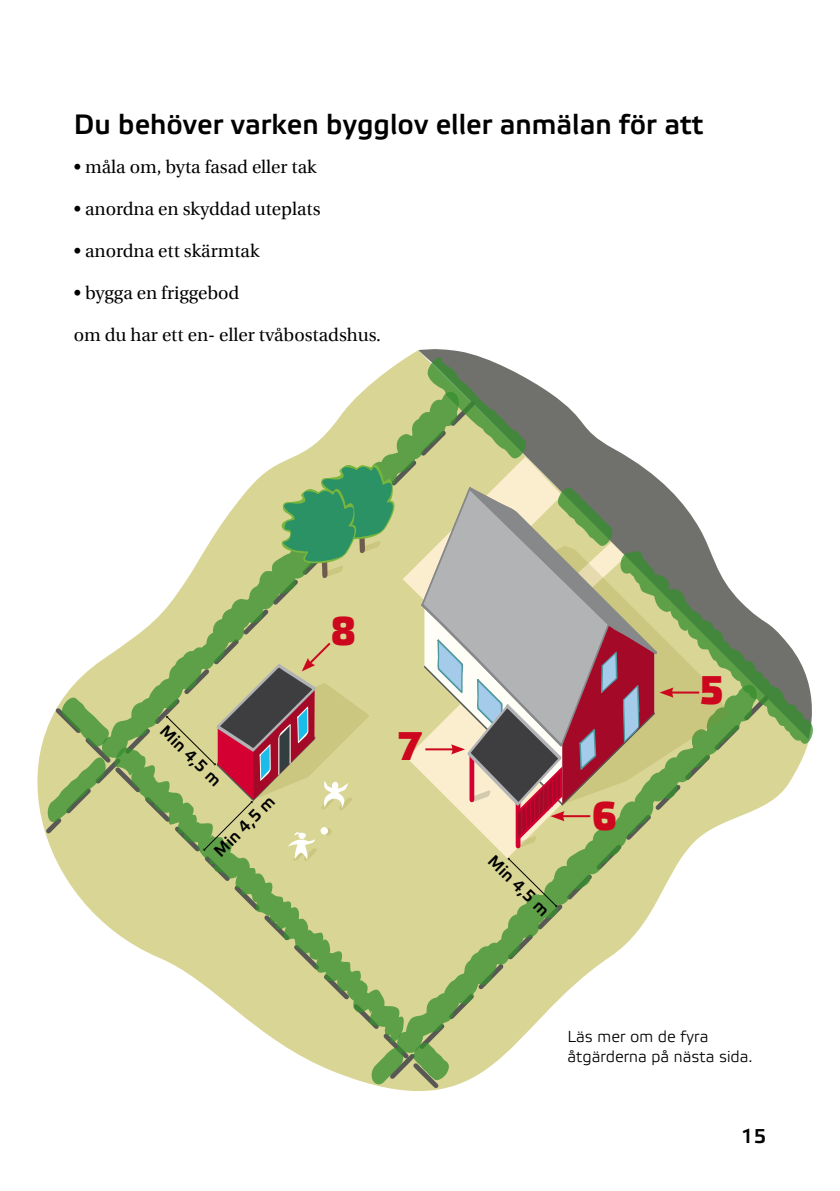
<style>
.page{position:relative;width:840px;height:1191px;background:#fff}
.page>*{position:absolute;margin:0;border:0;box-sizing:border-box;transform-origin:0 0}
.t1{font:500 40px "Etelka";color:#cd071e}
.t2{font:500 28px "Etelka";color:#000}
.t3{font:500 20px "Etelka";color:#000}
.t4{font:18px "Boverket Utopia";color:#000}
.t5{font:500 16.6px "Etelka";color:#000}
.t6{font:300 16px/20px "Etelka";color:#000}
</style>
<div class="page">
<svg style="left:42px;top:660px;width:60px;height:177px"></svg>
<svg style="left:449px;top:1052px;width:58px;height:34px"></svg>
<svg style="left:51px;top:704px;width:398px;height:387px"></svg>
<svg style="left:102px;top:608px;width:64px;height:150px;fill:#d9d594"></svg>
<svg style="left:397px;top:907px;width:257px;height:145px;fill:#d9d594"></svg>
<svg style="left:115px;top:747px;width:288px;height:295px;fill:#d9d594"></svg>
<svg style="left:62px;top:697px;width:47px;height:49px;background:#95b46a"></svg>
<svg style="left:413px;top:1042px;width:35px;height:38px"></svg>
<svg style="left:48px;top:757px;width:58px;height:65px;background:#a7bc76"></svg>
<svg style="left:371px;top:1048px;width:32px;height:36px"></svg>
<svg style="left:166px;top:357px;width:646px;height:550px"></svg>
<h2 class="t2" style="left:74px;top:108px;width:630px">Du behöver varken bygglov eller anmälan för att</h2>
<p class="t4" style="left:74px;top:157px;width:244px">• måla om, byta fasad eller tak</p>
<p class="t4" style="left:74px;top:199px;width:248px">• anordna en skyddad uteplats</p>
<p class="t4" style="left:74px;top:241px;width:187px">• anordna ett skärmtak</p>
<p class="t4" style="left:74px;top:283px;width:167px">• bygga en friggebod</p>
<p class="t4" style="left:74px;top:325px;width:308px">om du har ett en- eller tvåbostadshus.</p>
<p class="t5" style="left:170px;top:721px;width:80px;rotate:45deg">Min 4,5 m</p>
<p class="t5" style="left:210px;top:847px;width:80px;rotate:-45deg">Min 4,5 m</p>
<h1 class="t1" style="left:330px;top:607px;width:27px">8</h1>
<h1 class="t1" style="left:397px;top:723px;width:27px">7</h1>
<p class="t5" style="left:497px;top:851px;width:80px;rotate:45deg">Min 4,5 m</p>
<h1 class="t1" style="left:591px;top:793px;width:27px">6</h1>
<h1 class="t1" style="left:698px;top:667px;width:27px">5</h1>
<p class="t6" style="left:567px;top:1027px;width:186px">Läs mer om de fyra åtgärderna på nästa sida.</p>
<p class="t3" style="left:740px;top:1124px;width:27px">15</p>
</div>
